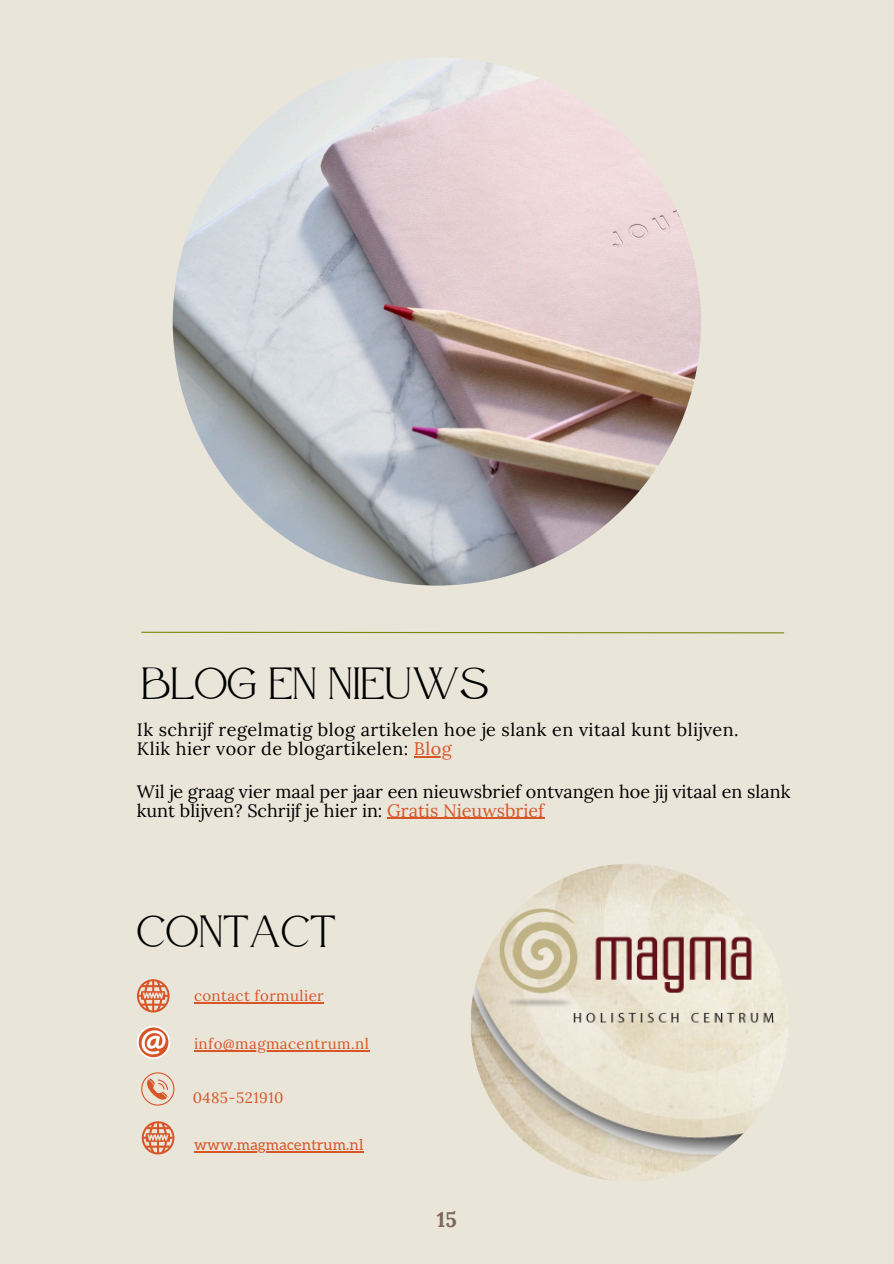
<style>
.page{position:relative;width:894px;height:1264px;background:#fff}
.page>*{position:absolute;margin:0;border:0;box-sizing:border-box;transform-origin:0 0}
.t1{font:45px "Atteron";color:#000}
.t2{font:700 21px "Lora";color:#7c675a}
.t3{font:18px/19.2px "Lora";color:#000}
.t4{font:18px/19.2px "Lora";letter-spacing:.025em;color:#000}
.t5{font:15px "Lora";letter-spacing:.03em;color:#d85528}
.t6{font:15px "Aleo";letter-spacing:.01em;color:#d85528}
.s1{color:#d85528}
</style>
<div class="page">
<div style="left:0;top:0;width:893px;height:1263px;background:#e9e5d9"></div>
<img style="left:173px;top:57px;width:527px;height:528px;border-radius:50%">
<hr style="left:414px;top:756px;width:38px;height:1px;background:#d85528">
<svg style="left:141px;top:631px;width:643px;height:3px"></svg>
<hr style="left:387px;top:817px;width:157px;height:2px;background:#d85528">
<hr style="left:202px;top:1002px;width:122px;height:1px;background:#d85528">
<hr style="left:194px;top:1050px;width:175px;height:1px;background:#d85528">
<svg style="left:137px;top:979px;width:32px;height:33px"></svg>
<svg style="left:137px;top:1026px;width:33px;height:32px"></svg>
<svg style="left:141px;top:1072px;width:33px;height:33px"></svg>
<img style="left:470px;top:863px;width:318px;height:318px;border-radius:50%">
<hr style="left:194px;top:1151px;width:169px;height:1px;background:#d85528">
<svg style="left:142px;top:1121px;width:32px;height:33px"></svg>
<p class="t1" style="left:141px;top:657px;width:349px">BLOG EN NIEUWS</p>
<h1 class="t4" style="left:137px;top:720px;width:603px">Ik schrijf regelmatig blog artikelen hoe je slank en vitaal kunt blijven.<br>Klik hier voor de blogartikelen: <span class="s1">Blog</span></h1>
<h3 class="t3" style="left:137px;top:781px;width:654px">Wil je graag vier maal per jaar een nieuwsbrief ontvangen hoe jij vitaal en slank kunt blijven? Schrijf je hier in: <span class="s1">Gratis Nieuwsbrief</span></h3>
<p class="t1" style="left:137px;top:904px;width:200px">CONTACT</p>
<h2 class="t5" style="left:194px;top:985px;width:131px">contact formulier</h2>
<p class="t5" style="left:194px;top:1033px;width:176px">info@magmacentrum.nl</p>
<p class="t5" style="left:193px;top:1087px;width:92px">0485-521910</p>
<p class="t6" style="left:194px;top:1136px;width:171px">www.magmacentrum.nl</p>
<p class="t2" style="left:437px;top:1205px;width:21px">15</p>
</div>
